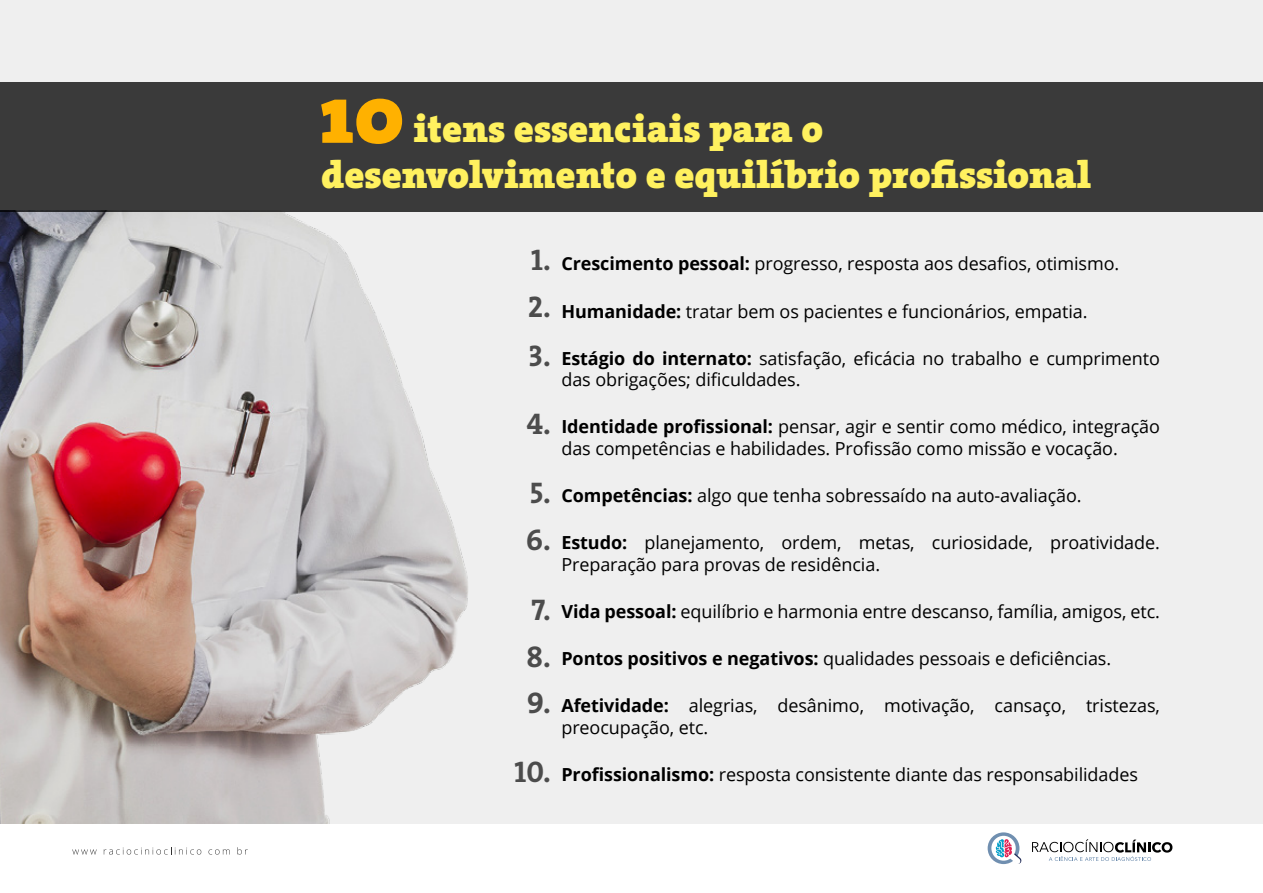
<style>
.page{position:relative;width:1263px;height:893px;background:#fff}
.page>*{position:absolute;margin:0;border:0;box-sizing:border-box;transform-origin:0 0}
.t1{font:900 84px "The Serif";color:#ffb100}
.t2{font:900 38.55px/46.3px "The Serif";color:#fff15f}
.t3{font:30px/47.8px "The Serif Bold Caps";color:#4c4c4c;text-align:justify}
.t4{font:18px/21.6px "Open Sans";letter-spacing:-.005em;color:#000}
.s1{font-weight:700}
</style>
<div class="page">
<svg style="left:988px;top:832px;width:31px;height:32px"></svg>
<svg style="left:991px;top:836px;width:25px;height:25px"></svg>
<svg style="left:996px;top:839px;width:25px;height:25px"></svg>
<svg style="left:1032px;top:839px;width:140px;height:22px"></svg>
<svg style="left:72px;top:849px;width:25px;height:5px"></svg>
<svg style="left:104px;top:847px;width:97px;height:8px"></svg>
<svg style="left:209px;top:849px;width:21px;height:6px"></svg>
<svg style="left:237px;top:847px;width:11px;height:8px"></svg>
<div style="left:0;top:0;width:1263px;height:823px;background:#efefef"></div>
<div style="left:0;top:83px;width:1263px;height:129px;background:#3a3a3a"></div>
<img style="left:0;top:211px;width:468px;height:612px">
<h1 class="t1" style="left:321px;top:43px;width:85px">10</h1>
<h2 class="t2" style="left:321px;top:105px;width:772px;text-indent:93px">itens essenciais para o desenvolvimento e equilíbrio profissional</h2>
<h3 class="t3" style="left:528px;top:235px;width:25px">1.<br>2.<br>3.</h3>
<h3 class="t3" style="left:526px;top:399px;width:26px">4.</h3>
<h3 class="t3" style="left:526px;top:469px;width:27px;line-height:47.1px">5.<br>6.</h3>
<h3 class="t3" style="left:526px;top:586px;width:26px;line-height:46.3px">7.<br>8.<br>9.</h3>
<h3 class="t3" style="left:514px;top:747px;width:38px">10.</h3>
<p class="t4" style="left:561px;top:253px;width:559px"><span class="s1">Crescimento pessoal:</span> progresso, resposta aos desafios, otimismo.</p>
<p class="t4" style="left:561px;top:300px;width:528px"><span class="s1">Humanidade:</span> tratar bem os pacientes e funcionários, empatia.</p>
<p class="t4" style="left:561px;top:347px;width:600px"><span class="s1">Estágio do internato:</span> satisfação, eficácia no trabalho e cumprimento das obrigações; dificuldades.</p>
<p class="t4" style="left:561px;top:416px;width:600px"><span class="s1">Identidade profissional:</span> pensar, agir e sentir como médico, integração das competências e habilidades. Profissão como missão e vocação.</p>
<p class="t4" style="left:561px;top:484px;width:522px"><span class="s1">Competências:</span> algo que tenha sobressaído na auto-avaliação.</p>
<p class="t4" style="left:561px;top:531px;width:600px"><span class="s1">Estudo:</span> planejamento, ordem, metas, curiosidade, proatividade.<br>Preparação para provas de residência.</p>
<p class="t4" style="left:561px;top:600px;width:600px"><span class="s1">Vida pessoal:</span> equilíbrio e harmonia entre descanso, família, amigos, etc.</p>
<p class="t4" style="left:561px;top:647px;width:551px"><span class="s1">Pontos positivos e negativos:</span> qualidades pessoais e deficiências.</p>
<p class="t4" style="left:561px;top:694px;width:600px"><span class="s1">Afetividade:</span> alegrias, desânimo, motivação, cansaço, tristezas, preocupação, etc.</p>
<p class="t4" style="left:561px;top:763px;width:578px"><span class="s1">Profissionalismo:</span> resposta consistente diante das responsabilidades</p>
</div>
